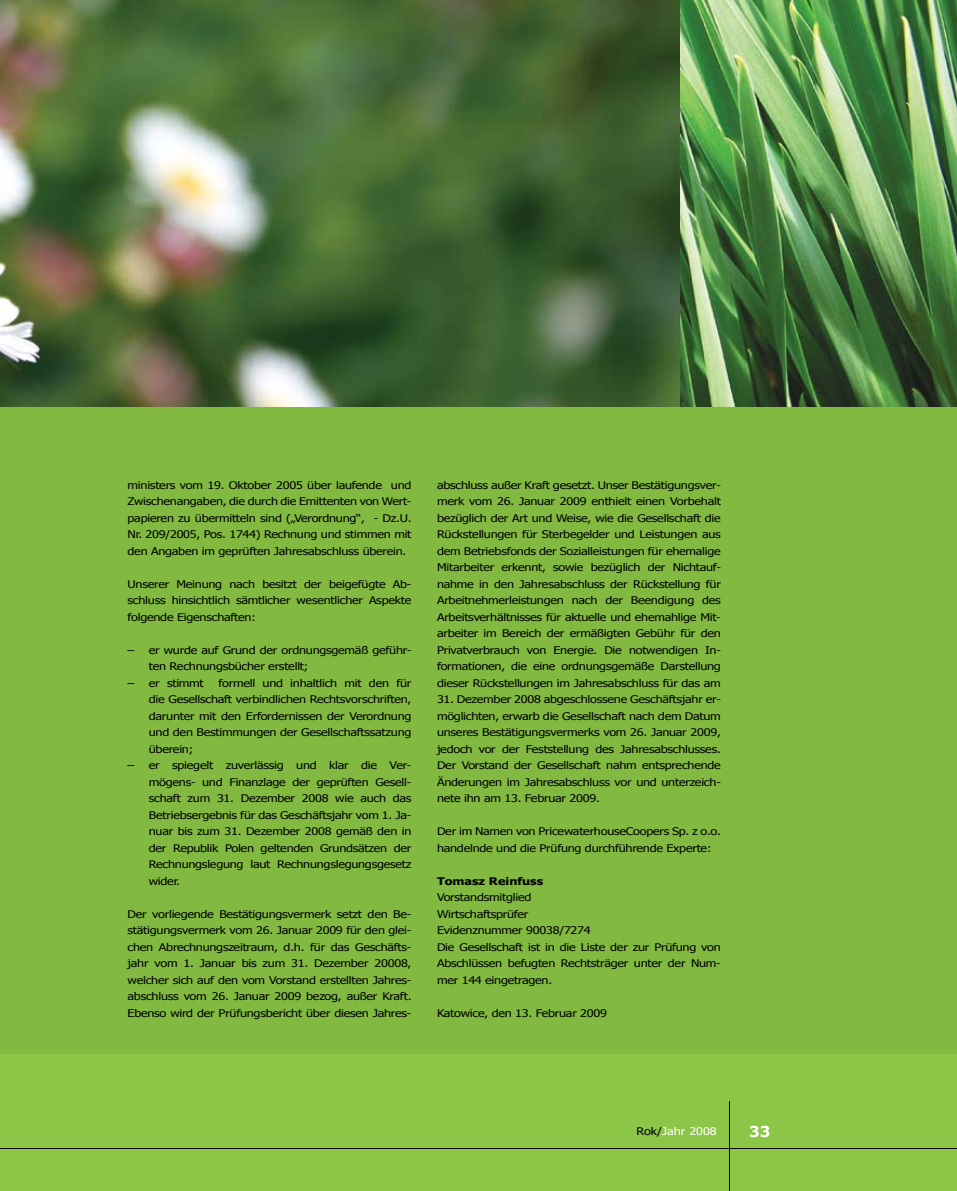
<style>
.page{position:relative;width:957px;height:1191px;background:#82ba41}
.page>*{position:absolute;margin:0;border:0;box-sizing:border-box;transform-origin:0 0}
.t1{font:700 15px "Verdana";color:#fff}
.t2{font:10.5px/16.5px "Tahoma";letter-spacing:-.02em;color:#000;text-align:justify;scale:1.2 1}
.t3{font:700 10.5px "Tahoma";color:#000;scale:1.2 1}
.t4{font:10.5px "Tahoma";color:#fff;scale:1.2 1}
.s1{color:#000}
</style>
<div class="page">
<div style="left:0;top:1054px;width:957px;height:137px;background:#8cc647"></div>
<hr style="left:0;top:1148px;width:957px;height:1px;background:#000">
<hr style="left:729px;top:1101px;width:1px;height:90px;background:#000">
<img style="left:0;top:0;width:957px;height:407px">
<p class="t2" style="left:128px;top:476px;width:238px">ministers vom 19. Oktober 2005 über laufende und Zwischenangaben, die durch die Emittenten von Wert&shy;papieren zu übermitteln sind („Verordnung“, - Dz.U.<br>Nr. 209/2005, Pos. 1744) Rechnung und stimmen mit den Angaben im geprüften Jahresabschluss überein.</p>
<p class="t2" style="left:128px;top:575px;width:238px">Unserer Meinung nach besitzt der beigefügte Ab&shy;schluss hinsichtlich sämtlicher wesentlicher Aspekte folgende Eigenschaften:</p>
<p class="t2" style="left:149px;top:641px;width:220px;text-indent:-21px">– er wurde auf Grund der ordnungsgemäß geführ&shy;ten Rechnungsbücher erstellt;</p>
<p class="t2" style="left:128px;top:674px;width:65px">– er stimmt</p>
<p class="t2" style="left:149px;top:674px;width:220px;text-indent:70px">formell und inhaltlich mit den für die Gesellschaft verbindlichen Rechtsvorschriften, darunter mit den Erfordernissen der Verordnung und den Bestimmungen der Gesellschaftssatzung überein;</p>
<p class="t2" style="left:149px;top:756px;width:220px;text-indent:-21px">– er spiegelt zuverlässig und klar die Ver&shy;mögens- und Finanzlage der geprüften Gesell&shy;schaft zum 31. Dezember 2008 wie auch das Betriebsergebnis für das Geschäftsjahr vom 1. Ja&shy;nuar bis zum 31. Dezember 2008 gemäß den in der Republik Polen geltenden Grundsätzen der Rechnungslegung laut Rechnungslegungsgesetz wider.</p>
<p class="t2" style="left:128px;top:905px;width:238px">Der vorliegende Bestätigungsvermerk setzt den Be&shy;stätigungsvermerk vom 26. Januar 2009 für den glei&shy;chen Abrechnungszeitraum, d.h. für das Geschäfts&shy;jahr vom 1. Januar bis zum 31. Dezember 20008, welcher sich auf den vom Vorstand erstellten Jahres&shy;abschluss vom 26. Januar 2009 bezog, außer Kraft.<br>Ebenso wird der Prüfungsbericht über diesen Jahres-</p>
<p class="t2" style="left:437px;top:476px;width:238px">abschluss außer Kraft gesetzt. Unser Bestätigungsver&shy;merk vom 26. Januar 2009 enthielt einen Vorbehalt bezüglich der Art und Weise, wie die Gesellschaft die Rückstellungen für Sterbegelder und Leistungen aus dem Betriebsfonds der Sozialleistungen für ehemalige Mitarbeiter erkennt, sowie bezüglich der Nichtauf&shy;nahme in den Jahresabschluss der Rückstellung für Arbeitnehmerleistungen nach der Beendigung des Arbeitsverhältnisses für aktuelle und ehemahlige Mit&shy;arbeiter im Bereich der ermäßigten Gebühr für den Privatverbrauch von Energie. Die notwendigen In&shy;formationen, die eine ordnungsgemäße Darstellung dieser Rückstellungen im Jahresabschluss für das am</p>
<p class="t2" style="left:437px;top:690px;width:238px">31. Dezember 2008 abgeschlossene Geschäftsjahr er&shy;möglichten, erwarb die Gesellschaft nach dem Datum unseres Bestätigungsvermerks vom 26. Januar 2009, jedoch vor der Feststellung des Jahresabschlusses.<br>Der Vorstand der Gesellschaft nahm entsprechende Änderungen im Jahresabschluss vor und unterzeich&shy;nete ihn am 13. Februar 2009.</p>
<p class="t2" style="left:437px;top:822px;width:238px">Der im Namen von PricewaterhouseCoopers Sp. z o.o. handelnde und die Prüfung durchführende Experte:</p>
<p class="t3" style="left:437px;top:873px;width:90px">Tomasz Reinfuss</p>
<p class="t2" style="left:437px;top:888px;width:238px;text-align:left">Vorstandsmitglied<br>Wirtschaftsprüfer<br>Evidenznummer 90038/7274<br>Die Gesellschaft ist in die Liste der zur Prüfung von<br>Abschlüssen befugten Rechtsträger unter der Num&shy;mer 144 eingetragen.</p>
<p class="t2" style="left:437px;top:1004px;width:143px">Katowice, den 13. Februar 2009</p>
<p class="t4" style="left:636px;top:1124px;width:68px"><span class="s1">Rok/</span>Jahr 2008</p>
<h1 class="t1" style="left:749px;top:1121px;width:23px">33</h1>
</div>
